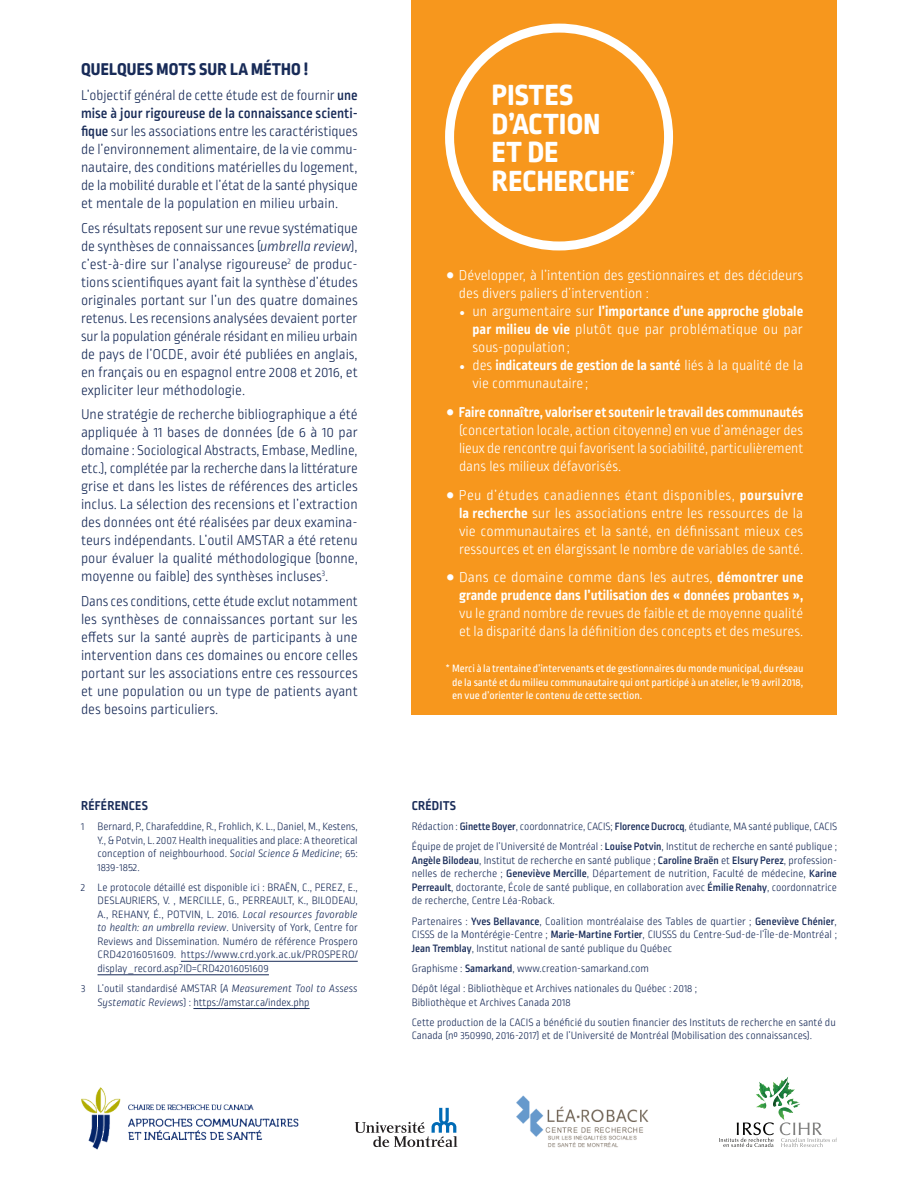
<style>
.page{position:relative;width:918px;height:1188px;background:#fff}
.page>*{position:absolute;margin:0;border:0;box-sizing:border-box;transform-origin:0 0}
.t1{font:800 30.75px/29px "Ropa Soft Pro";letter-spacing:.01em;color:#fff}
.t2{font:800 18px "Ropa Soft Pro";letter-spacing:.01em;color:#182b58}
.t3{font:300 15px/18px "Ropa Soft Pro";color:#182b58;text-align:justify}
.t4{font:300 15px/18px "Ropa Soft Pro";color:#fff}
.t5{font:700 15px/18px "Ropa Soft Pro";color:#fff;text-align:right}
.t6{font:700 13.5px "Ropa Soft Pro";letter-spacing:.01em;color:#182b58}
.t7{font:300 11.25px/13.5px "Ropa Soft Pro";color:#182b58;text-align:justify}
.t8{font:11.25px/13.5px "Ropa Soft Pro";color:#fff;text-align:justify}
.s1{font-weight:500}
.s2{font-style:italic}
.s3{font-weight:700}
.s4{font-weight:300}
</style>
<div class="page">
<div style="left:412px;top:0;width:425px;height:714px;background:#f7971d"></div>
<svg style="left:780px;top:1122px;width:57px;height:25px"></svg>
<svg style="left:719px;top:1122px;width:55px;height:25px"></svg>
<img style="left:765px;top:1078px;width:22px;height:18px">
<svg style="left:355px;top:1108px;width:102px;height:39px"></svg>
<img style="left:516px;top:1095px;width:133px;height:53px">
<hr style="left:181px;top:961px;width:177px;height:1px;background:#182b58">
<hr style="left:98px;top:975px;width:171px;height:1px;background:#182b58">
<hr style="left:193px;top:1008px;width:117px;height:1px;background:#182b58">
<img style="left:81px;top:1088px;width:218px;height:61px">
<div style="left:445px;top:24px;width:228px;height:226px;border:9px solid #fff;border-radius:50%"></div>
<h2 class="t2" style="left:81px;top:59px;width:228px">QUELQUES MOTS SUR LA MÉTHO !</h2>
<p class="t3" style="left:81px;top:87px;width:278px">L’objectif général de cette étude est de fournir <span class="s1">une mise à jour rigoureuse de la connaissance scienti&shy;fique</span> sur les associations entre les caractéristiques de l’environnement alimentaire, de la vie commu&shy;nautaire, des conditions matérielles du logement, de la mobilité durable et l’état de la santé physique et mentale de la population en milieu urbain.</p>
<p class="t3" style="left:81px;top:220px;width:278px">Ces résultats reposent sur une revue systématique de synthèses de connaissances (<span class="s2">umbrella review</span>), c’est-à-dire sur l’analyse rigoureuse<sup>2</sup> de produc&shy;tions scientifiques ayant fait la synthèse d’études originales portant sur l’un des quatre domaines retenus. Les recensions analysées devaient porter sur la population générale résidant en milieu urbain de pays de l’OCDE, avoir été publiées en anglais, en français ou en espagnol entre 2008 et 2016, et expliciter leur méthodologie.</p>
<p class="t3" style="left:81px;top:406px;width:278px">Une stratégie de recherche bibliographique a été appliquée à 11 bases de données (de 6 à 10 par domaine : Sociological Abstracts, Embase, Medline, etc.), complétée par la recherche dans la littérature grise et dans les listes de références des articles inclus. La sélection des recensions et l’extraction des données ont été réalisées par deux examina&shy;teurs indépendants. L’outil AMSTAR a été retenu pour évaluer la qualité méthodologique (bonne, moyenne ou faible) des synthèses incluses<sup>3</sup>.</p>
<p class="t3" style="left:81px;top:593px;width:278px">Dans ces conditions, cette étude exclut notamment les synthèses de connaissances portant sur les effets sur la santé auprès de participants à une intervention dans ces domaines ou encore celles portant sur les associations entre ces ressources et une population ou un type de patients ayant des besoins particuliers.</p>
<p class="t6" style="left:81px;top:798px;width:68px">RÉFÉRENCES</p>
<p class="t7" style="left:98px;top:820px;width:262px;text-indent:-16px">1 Bernard, P., Charafeddine, R., Frohlich, K. L., Daniel, M., Kestens, Y., &amp; Potvin, L. 2007. Health inequalities and place: A theoretical conception of neighbourhood. <span class="s2">Social Science &amp; Medicine</span>; 65:<br>1839-1852.</p>
<p class="t7" style="left:98px;top:881px;width:262px;text-indent:-17px">2 Le protocole détaillé est disponible ici : BRAËN, C., PEREZ, E., DESLAURIERS, V. , MERCILLE, G., PERREAULT, K., BILODEAU, A., REHANY, É., POTVIN, L. 2016. <span class="s2">Local resources favorable to health: an umbrella review</span>. University of York, Centre for Reviews and Dissemination. Numéro de référence Prospero CRD42016051609. https://www.crd.york.ac.uk/PROSPERO/ display_record.asp?ID=CRD42016051609</p>
<p class="t7" style="left:98px;top:982px;width:262px;text-indent:-16px">3 L’outil standardisé AMSTAR (<span class="s2">A Measurement Tool to Assess<br>Systematic Reviews</span>) : https://amstar.ca/index.php</p>
<h1 class="t1" style="left:492px;top:81px;width:145px">PISTES<br>D’ACTION<br>ET DE<br>RECHERCHE<sup>*</sup></h1>
<h3 class="t4" style="left:459px;top:267px;width:346px;text-indent:-13px">• Développer, à l’intention des gestionnaires et des décideurs des divers paliers d’intervention :</h3>
<h3 class="t4" style="left:472px;top:303px;width:332px;text-align:justify;text-indent:-14px">• un argumentaire sur <span class="s3">l’importance d’une approche globale par milieu de vie</span> plutôt que par problématique ou par sous-population ;</h3>
<h3 class="t4" style="left:472px;top:357px;width:332px;text-indent:-13px">• des <span class="s3">indicateurs de gestion de la santé</span> liés à la qualité de la vie communautaire ;</h3>
<h3 class="t4" style="left:459px;top:404px;width:346px;text-align:justify;text-indent:-14px">• <span class="s3">Faire connaître, valoriser et soutenir le travail des communautés </span>(concertation locale, action citoyenne) en vue d’aménager des lieux de rencontre qui favorisent la sociabilité, particulièrement dans les milieux défavorisés.</h3>
<p class="t4" style="left:459px;top:487px;width:346px;text-align:justify;text-indent:-14px">• Peu d’études canadiennes étant disponibles, <span class="s3">poursuivre la recherche</span> sur les associations entre les ressources de la vie communautaires et la santé, en définissant mieux ces ressources et en élargissant le nombre de variables de santé.</p>
<h3 class="t5" style="left:446px;top:569px;width:359px">• <span class="s4">Dans ce domaine comme dans les autres,</span> démontrer une grande prudence dans l’utilisation des « données probantes »,</h3>
<h3 class="t4" style="left:459px;top:605px;width:346px">vu le grand nombre de revues de faible et de moyenne qualité et la disparité dans la définition des concepts et des mesures.</h3>
<p class="t8" style="left:452px;top:663px;width:353px;text-indent:-7px">* Merci à la trentaine d’intervenants et de gestionnaires du monde municipal, du réseau de la santé et du milieu communautaire qui ont participé à un atelier, le 19 avril 2018, en vue d’orienter le contenu de cette section.</p>
<p class="t6" style="left:412px;top:798px;width:46px">CRÉDITS</p>
<p class="t7" style="left:412px;top:817px;width:427px;line-height:20.2px">Rédaction : <span class="s1">Ginette Boyer</span>, coordonnatrice, CACIS; <span class="s1">Florence Ducrocq</span>, étudiante, MA santé publique, CACIS<br>Équipe de projet de l’Université de Montréal : <span class="s1">Louise Potvin</span>, Institut de recherche en santé publique ;</p>
<p class="t7" style="left:412px;top:854px;width:427px"><span class="s1">Angèle Bilodeau</span>, Institut de recherche en santé publique ; <span class="s1">Caroline Braën</span> et <span class="s1">Elsury Perez</span>, profession&shy;nelles de recherche ; <span class="s1">Geneviève Mercille</span>, Département de nutrition, Faculté de médecine, <span class="s1">Karine Perreault</span>, doctorante, École de santé publique, en collaboration avec <span class="s1">Émilie Renahy</span>, coordonnatrice de recherche, Centre Léa-Roback.</p>
<p class="t7" style="left:412px;top:915px;width:427px">Partenaires : <span class="s1">Yves Bellavance</span>, Coalition montréalaise des Tables de quartier ; <span class="s1">Geneviève Chénier</span>, CISSS de la Montérégie-Centre ; <span class="s1">Marie-Martine Fortier</span>, CIUSSS du Centre-Sud-de-l’Île-de-Montréal ; <span class="s1">Jean Tremblay</span>, Institut national de santé publique du Québec</p>
<p class="t7" style="left:412px;top:959px;width:287px;line-height:20.2px">Graphisme : <span class="s1">Samarkand</span>, www.creation-samarkand.com<br>Dépôt légal : Bibliothèque et Archives nationales du Québec : 2018 ;</p>
<p class="t7" style="left:412px;top:992px;width:426px;line-height:20.2px">Bibliothèque et Archives Canada 2018<br>Cette production de la CACIS a bénéficié du soutien financier des Instituts de recherche en santé du</p>
<p class="t7" style="left:412px;top:1030px;width:402px">Canada (n0 350990, 2016-2017) et de l’Université de Montréal (Mobilisation des connaissances).</p>
</div>
